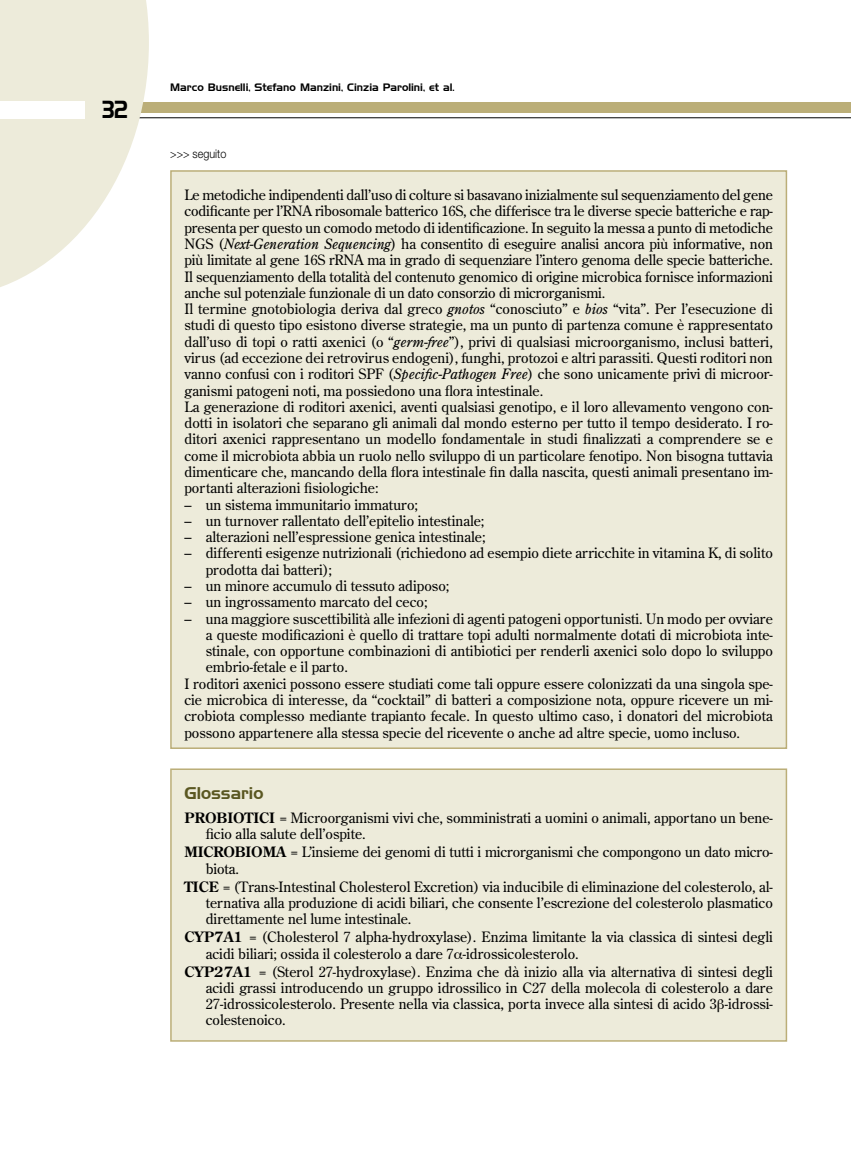
<style>
.page{position:relative;width:851px;height:1149px;background:#fff}
.page>*{position:absolute;margin:0;border:0;box-sizing:border-box;transform-origin:0 0}
.t1{font:24px "Handel Gothic BT";color:#000;scale:.8 1}
.t2{font:16.5px "Handel Gothic BT";color:#5a5721}
.t3{font:14.25px/16.2px "Century Old Style Std";color:#000}
.t4{font:300 12px "Helvetica Neue LT Std";color:#000;scale:.9 1}
.t5{font:10.5px "Handel Gothic BT";color:#000}
.s1{font-style:italic}
.s2{font-weight:700}
</style>
<div class="page">
<hr style="left:0;top:117px;width:850px;height:1px;background:#000">
<div style="left:0;top:102px;width:850px;height:11px;background:#bbae78"></div>
<svg style="left:0;top:0;width:149px;height:287px;fill:#edebda"></svg>
<div style="left:0;top:101px;width:85px;height:17px;background:#fff"></div>
<div style="left:171px;top:769px;width:615px;height:271px;background:#edebda"></div>
<div style="left:170px;top:768px;width:617px;height:273px;border:2px solid #bbae78"></div>
<div style="left:171px;top:171px;width:615px;height:577px;background:#edebda"></div>
<div style="left:170px;top:170px;width:617px;height:578px;border:2px solid #bbae78"></div>
<h1 class="t1" style="left:102px;top:95px;width:33px">32</h1>
<p class="t5" style="left:170px;top:81px;width:286px">Marco Busnelli, Stefano Manzini, Cinzia Parolini, et al.</p>
<p class="t4" style="left:170px;top:146px;width:64px">&gt;&gt;&gt; seguito</p>
<p class="t3" style="left:184px;top:186px;width:590px">Le metodiche indipendenti dall’uso di colture si basavano inizialmente sul sequenziamento del gene codificante per l’RNA ribosomale batterico 16S, che differisce tra le diverse specie batteriche e rap&shy;presenta per questo un comodo metodo di identificazione. In seguito la messa a punto di metodiche NGS (<span class="s1">Next-Generation Sequencing</span>) ha consentito di eseguire analisi ancora più informative, non più limitate al gene 16S rRNA ma in grado di sequenziare l’intero genoma delle specie batteriche.<br>Il sequenziamento della totalità del contenuto genomico di origine microbica fornisce informazioni anche sul potenziale funzionale di un dato consorzio di microrganismi.<br>Il termine gnotobiologia deriva dal greco <span class="s1">gnotos</span> “conosciuto” e <span class="s1">bios</span> “vita”. Per l’esecuzione di studi di questo tipo esistono diverse strategie, ma un punto di partenza comune è rappresentato dall’uso di topi o ratti axenici (o “<span class="s1">germ-free</span>”), privi di qualsiasi microorganismo, inclusi batteri, virus (ad eccezione dei retrovirus endogeni), funghi, protozoi e altri parassiti. Questi roditori non vanno confusi con i roditori SPF (<span class="s1">Specific-Pathogen Free</span>) che sono unicamente privi di microor&shy;ganismi patogeni noti, ma possiedono una flora intestinale.<br>La generazione di roditori axenici, aventi qualsiasi genotipo, e il loro allevamento vengono con&shy;dotti in isolatori che separano gli animali dal mondo esterno per tutto il tempo desiderato. I ro&shy;ditori axenici rappresentano un modello fondamentale in studi finalizzati a comprendere se e come il microbiota abbia un ruolo nello sviluppo di un particolare fenotipo. Non bisogna tuttavia dimenticare che, mancando della flora intestinale fin dalla nascita, questi animali presentano im&shy;portanti alterazioni fisiologiche:</p>
<p class="t3" style="left:184px;top:496px;width:235px">– un sistema immunitario immaturo;</p>
<p class="t3" style="left:184px;top:512px;width:301px">– un turnover rallentato dell’epitelio intestinale;</p>
<p class="t3" style="left:184px;top:528px;width:303px">– alterazioni nell’espressione genica intestinale;</p>
<p class="t3" style="left:206px;top:544px;width:568px;text-indent:-21px">– differenti esigenze nutrizionali (richiedono ad esempio diete arricchite in vitamina K, di solito prodotta dai batteri);</p>
<p class="t3" style="left:184px;top:577px;width:266px">– un minore accumulo di tessuto adiposo;</p>
<p class="t3" style="left:184px;top:593px;width:244px">– un ingrossamento marcato del ceco;</p>
<p class="t3" style="left:184px;top:610px;width:589px">– una maggiore suscettibilità alle infezioni di agenti patogeni opportunisti. Un modo per ovviare</p>
<p class="t3" style="left:206px;top:626px;width:568px">a queste modificazioni è quello di trattare topi adulti normalmente dotati di microbiota inte-</p>
<p class="t3" style="left:206px;top:642px;width:568px">stinale, con opportune combinazioni di antibiotici per renderli axenici solo dopo lo sviluppo</p>
<p class="t3" style="left:206px;top:658px;width:144px">embrio-fetale e il parto.</p>
<p class="t3" style="left:184px;top:675px;width:590px">I roditori axenici possono essere studiati come tali oppure essere colonizzati da una singola spe-</p>
<p class="t3" style="left:184px;top:691px;width:590px">cie microbica di interesse, da “cocktail” di batteri a composizione nota, oppure ricevere un mi-</p>
<p class="t3" style="left:184px;top:707px;width:590px">crobiota complesso mediante trapianto fecale. In questo ultimo caso, i donatori del microbiota</p>
<p class="t3" style="left:184px;top:723px;width:557px">possono appartenere alla stessa specie del ricevente o anche ad altre specie, uomo incluso.</p>
<p class="t2" style="left:184px;top:783px;width:80px">Glossario</p>
<p class="t3" style="left:206px;top:809px;width:568px;text-indent:-21px"><span class="s2">PROBIOTICI</span> = Microorganismi vivi che, somministrati a uomini o animali, apportano un bene&shy;ficio alla salute dell’ospite.</p>
<p class="t3" style="left:206px;top:843px;width:568px;text-indent:-21px"><span class="s2">MICROBIOMA</span> = L’insieme dei genomi di tutti i microrganismi che compongono un dato micro&shy;biota.</p>
<p class="t3" style="left:206px;top:877px;width:568px;text-align:justify;text-indent:-21px"><span class="s2">TICE</span> = (Trans-Intestinal Cholesterol Excretion) via inducibile di eliminazione del colesterolo, al&shy;ternativa alla produzione di acidi biliari, che consente l’escrezione del colesterolo plasmatico direttamente nel lume intestinale.</p>
<p class="t3" style="left:206px;top:928px;width:568px;text-indent:-21px"><span class="s2">CYP7A1</span> = (Cholesterol 7 alpha-hydroxylase). Enzima limitante la via classica di sintesi degli acidi biliari; ossida il colesterolo a dare 7 -idrossicolesterolo.</p>
<p class="t3" style="left:206px;top:962px;width:568px;text-align:justify;text-indent:-21px"><span class="s2">CYP27A1</span> = (Sterol 27-hydroxylase). Enzima che dà inizio alla via alternativa di sintesi degli acidi grassi introducendo un gruppo idrossilico in C27 della molecola di colesterolo a dare 27-idrossicolesterolo. Presente nella via classica, porta invece alla sintesi di acido 3 -idrossi&shy;colestenoico.</p>
</div>
